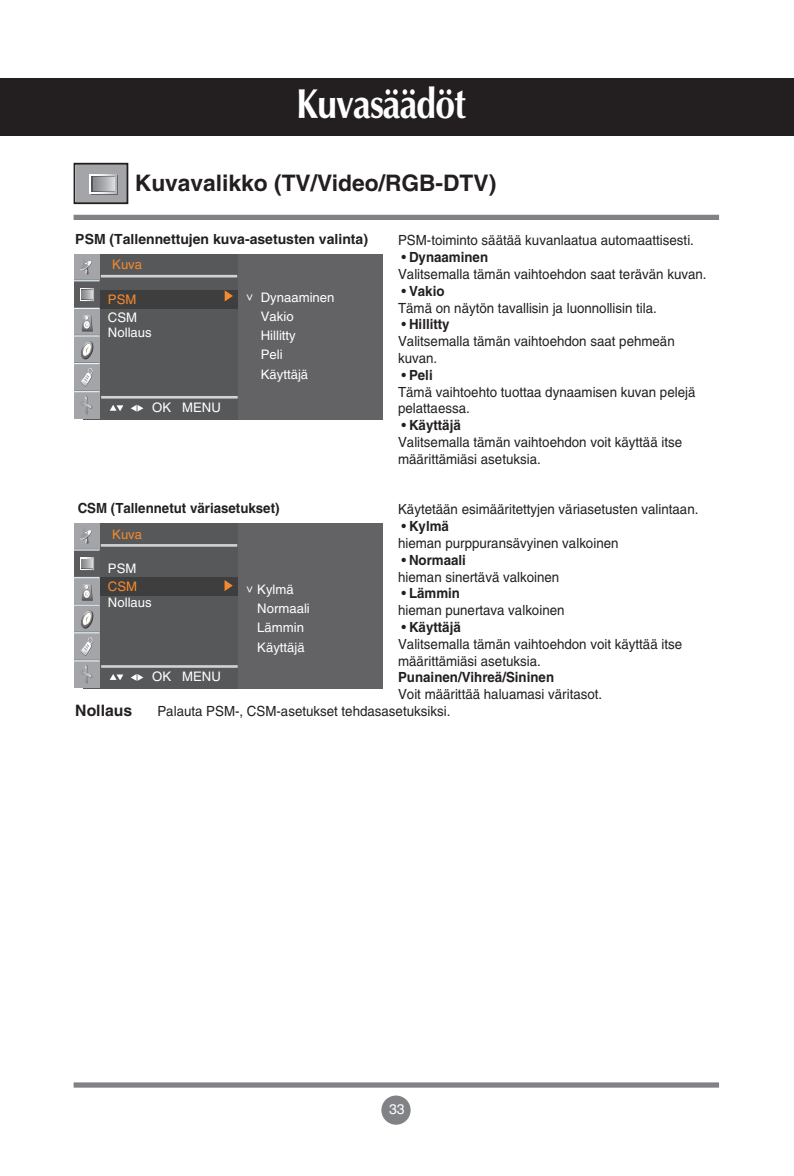
<style>
.page{position:relative;width:794px;height:1176px;background:#fff}
.page>*{position:absolute;margin:0;border:0;box-sizing:border-box;transform-origin:0 0}
.t1{font:700 42px "Optima";letter-spacing:-.03em;color:#fff;scale:.85 1}
.t2{font:700 22.75px "Helvetica";color:#231f20}
.t3{font:700 15.75px "Helvetica";color:#231f20}
.t4{font:14px/16.8px "Helvetica";color:#231f20;scale:.95 1}
.t5{font:700 14px "Helvetica";color:#231f20;scale:.95 1}
.t6{font:700 14px "Helvetica";color:#231f20}
.t7{font:14px "Helvetica";color:#fff}
.t8{font:13.12px/19.2px "Helvetica";color:#fff}
.t9{font:13.12px "Helvetica";color:#f5892e}
.t10{font:12.25px "Helvetica";color:#fff}
.s1{font-weight:700}
</style>
<div class="page">
<div style="left:381px;top:1095px;width:29px;height:30px;background:#808285;border-radius:50%"></div>
<div style="left:0;top:78px;width:793px;height:58px;background:#231f20"></div>
<div style="left:76px;top:164px;width:51px;height:39px;background:#a4a5a9"></div>
<svg style="left:91px;top:175px;width:27px;height:20px"></svg>
<svg style="left:90px;top:174px;width:26px;height:19px"></svg>
<svg style="left:92px;top:176px;width:22px;height:15px"></svg>
<svg style="left:93px;top:177px;width:21px;height:13px"></svg>
<div style="left:74px;top:163px;width:54px;height:41px;border:2px solid #231f20"></div>
<div style="left:74px;top:215px;width:644px;height:5px;background:#808285"></div>
<div style="left:74px;top:1082px;width:644px;height:6px;background:#808285"></div>
<div style="left:83px;top:254px;width:293px;height:165px;background:#57585a"></div>
<svg style="left:110px;top:405px;width:13px;height:6px"></svg>
<svg style="left:131px;top:405px;width:12px;height:7px"></svg>
<div style="left:237px;top:254px;width:145px;height:165px;background:#636366"></div>
<div style="left:100px;top:290px;width:138px;height:18px;background:#3e3e3f"></div>
<div style="left:74px;top:254px;width:26px;height:164px;background:#a4a5a9"></div>
<div style="left:74px;top:281px;width:26px;height:27px;background:#5c5c5f"></div>
<svg style="left:74px;top:307px;width:25px;height:2px"></svg>
<svg style="left:81px;top:289px;width:13px;height:12px"></svg>
<svg style="left:80px;top:288px;width:13px;height:12px"></svg>
<svg style="left:74px;top:315px;width:25px;height:100px"></svg>
<svg style="left:74px;top:260px;width:25px;height:21px"></svg>
<hr style="left:101px;top:275px;width:136px;height:2px;background:#d1d2d4">
<hr style="left:101px;top:396px;width:136px;height:3px;background:#d1d2d4">
<svg style="left:224px;top:290px;width:9px;height:11px"></svg>
<div style="left:83px;top:523px;width:293px;height:165px;background:#57585a"></div>
<svg style="left:110px;top:674px;width:13px;height:6px"></svg>
<svg style="left:131px;top:674px;width:12px;height:7px"></svg>
<div style="left:237px;top:523px;width:145px;height:165px;background:#636366"></div>
<div style="left:100px;top:577px;width:138px;height:18px;background:#3e3e3f"></div>
<div style="left:74px;top:523px;width:26px;height:164px;background:#a4a5a9"></div>
<div style="left:74px;top:550px;width:26px;height:27px;background:#5c5c5f"></div>
<svg style="left:74px;top:577px;width:25px;height:1px"></svg>
<svg style="left:93px;top:558px;width:1px;height:12px"></svg>
<svg style="left:80px;top:558px;width:13px;height:12px"></svg>
<svg style="left:74px;top:584px;width:25px;height:100px"></svg>
<svg style="left:74px;top:530px;width:25px;height:21px"></svg>
<hr style="left:101px;top:544px;width:136px;height:3px;background:#d1d2d4">
<hr style="left:101px;top:665px;width:136px;height:3px;background:#d1d2d4">
<svg style="left:224px;top:580px;width:9px;height:11px"></svg>
<h1 class="t1" style="left:296px;top:86px;width:201px">Kuvasäädöt</h1>
<h2 class="t2" style="left:135px;top:175px;width:363px">Kuvavalikko (TV/Video/RGB-DTV)</h2>
<p class="t6" style="left:75px;top:234px;width:294px">PSM (Tallennettujen kuva-asetusten valinta)</p>
<p class="t9" style="left:112px;top:260px;width:31px">Kuva</p>
<p class="t9" style="left:108px;top:295px;width:30px">PSM</p>
<p class="t8" style="left:108px;top:310px;width:45px;line-height:15.8px">CSM<br>Nollaus</p>
<p class="t8" style="left:152px;top:399px;width:70px">OK MENU</p>
<p class="t10" style="left:244px;top:301px;width:9px;rotate:-90deg">&lt;</p>
<p class="t8" style="left:261px;top:288px;width:75px">Dynaaminen<br>Vakio<br>Hillitty<br>Peli<br>Käyttäjä</p>
<p class="t5" style="left:78px;top:503px;width:214px">CSM (Tallennetut väriasetukset)</p>
<p class="t9" style="left:112px;top:529px;width:31px">Kuva</p>
<p class="t8" style="left:108px;top:560px;width:30px">PSM</p>
<p class="t9" style="left:108px;top:581px;width:31px">CSM</p>
<p class="t8" style="left:108px;top:594px;width:45px">Nollaus</p>
<p class="t8" style="left:152px;top:668px;width:70px">OK MENU</p>
<p class="t8" style="left:257px;top:581px;width:54px">Kylmä<br>Normaali<br>Lämmin<br>Käyttäjä</p>
<p class="t10" style="left:244px;top:593px;width:9px;rotate:-90deg">&lt;</p>
<p class="t4" style="left:398px;top:233px;width:313px">PSM-toiminto säätää kuvanlaatua automaattisesti.</p>
<p class="t4" style="left:398px;top:250px;width:326px">• <span class="s1">Dynaaminen<br></span>Valitsemalla tämän vaihtoehdon saat terävän kuvan.</p>
<p class="t4" style="left:398px;top:284px;width:274px">• <span class="s1">Vakio<br></span>Tämä on näytön tavallisin ja luonnollisin tila.</p>
<p class="t4" style="left:398px;top:317px;width:292px">• <span class="s1">Hillitty<br></span>Valitsemalla tämän vaihtoehdon saat pehmeän kuvan.</p>
<p class="t4" style="left:398px;top:368px;width:314px">• <span class="s1">Peli<br></span>Tämä vaihtoehto tuottaa dynaamisen kuvan pelejä pelattaessa.</p>
<p class="t4" style="left:398px;top:418px;width:300px">• <span class="s1">Käyttäjä<br></span>Valitsemalla tämän vaihtoehdon voit käyttää itse määrittämiäsi asetuksia.</p>
<p class="t4" style="left:398px;top:502px;width:317px">Käytetään esimääritettyjen väriasetusten valintaan.</p>
<p class="t4" style="left:398px;top:519px;width:233px">• <span class="s1">Kylmä<br></span>hieman purppuransävyinen valkoinen</p>
<p class="t4" style="left:398px;top:553px;width:171px">• <span class="s1">Normaali<br></span>hieman sinertävä valkoinen</p>
<p class="t4" style="left:398px;top:586px;width:177px">• <span class="s1">Lämmin<br></span>hieman punertava valkoinen</p>
<p class="t4" style="left:398px;top:620px;width:300px">• <span class="s1">Käyttäjä<br></span>Valitsemalla tämän vaihtoehdon voit käyttää itse määrittämiäsi asetuksia.</p>
<p class="t5" style="left:398px;top:672px;width:166px">Punainen/Vihreä/Sininen</p>
<p class="t4" style="left:398px;top:687px;width:216px">Voit määrittää haluamasi väritasot.</p>
<p class="t3" style="left:75px;top:705px;width:58px">Nollaus</p>
<p class="t4" style="left:157px;top:704px;width:310px">Palauta PSM-, CSM-asetukset tehdasasetuksiksi.</p>
<p class="t7" style="left:389px;top:1104px;width:17px">33</p>
</div>
